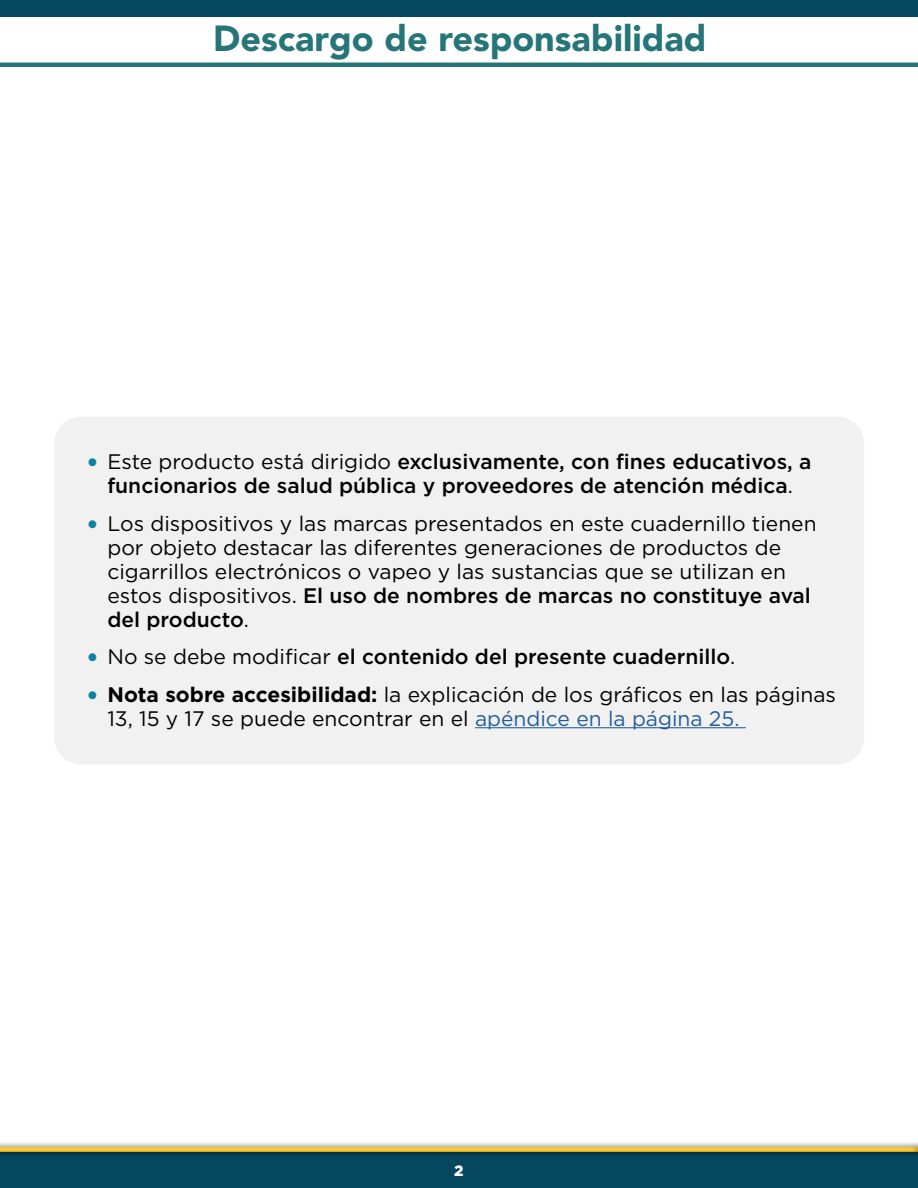
<style>
.page{position:relative;width:918px;height:1188px;background:#fff}
.page>*{position:absolute;margin:0;border:0;box-sizing:border-box;transform-origin:0 0}
.H2_PageHeading{font:900 36px "Avenir LT Std";color:#267679}
.t1{font:21px/24px "Gotham";color:#000}
.t2{font:500 21px/24px "Gotham";color:#000;text-align:center}
.t3{font:900 15px "Gotham";color:#fff}
.s1{font-family:"Arial Unicode MS";font-weight:400;font-size:18px;color:#0e82a4}
.s2{font-weight:400}
.s3{font-family:"Arial Unicode MS";font-size:18px;color:#0e82a4}
.s4{font-weight:500}
.s5{font-weight:700}
.s6{color:#215e9e}
</style>
<div class="page">
<div style="left:0;top:1151px;width:918px;height:37px;background:#05475c"></div>
<div style="left:0;top:0;width:918px;height:17px;background:#05475c"></div>
<div style="left:0;top:1140px;width:918px;height:19px;background:#000;opacity:.75"></div>
<div style="left:0;top:1147px;width:918px;height:5px;background:#ffc828"></div>
<div style="left:911px;top:1140px;width:7px;height:19px;background:#000;opacity:.75"></div>
<div style="left:54px;top:417px;width:810px;height:347px;background:#f1f1f2;border-radius:27px"></div>
<hr style="left:475px;top:727px;width:271px;height:1px;background:#215e9e">
<hr style="left:0;top:63px;width:918px;height:4px;background:#267679">
<h2 class="H2_PageHeading" style="left:213px;top:17px;width:495px">Descargo de responsabilidad</h2>
<p class="t2" style="left:87px;top:449px;width:726px"><span class="s1">●</span> <span class="s2">Este producto está dirigido</span> exclusivamente, con fines educativos, a funcionarios de salud pública y proveedores de atención médica<span class="s2">.</span></p>
<p class="t1" style="left:107px;top:511px;width:711px;text-indent:-20px"><span class="s3">●</span> Los dispositivos y las marcas presentados en este cuadernillo tienen por objeto destacar las diferentes generaciones de productos de cigarrillos electrónicos o vapeo y las sustancias que se utilizan en estos dispositivos. <span class="s4">El uso de nombres de marcas no constituye aval del producto</span>.</p>
<p class="t2" style="left:87px;top:644px;width:650px"><span class="s1">●</span> <span class="s2">No se debe modificar</span> el contenido del presente cuadernillo<span class="s2">.</span></p>
<p class="t1" style="left:107px;top:682px;width:730px;text-indent:-20px"><span class="s3">●</span> <span class="s5">Nota sobre accesibilidad:</span> la explicación de los gráficos en las páginas<br>13, 15 y 17 se puede encontrar en el <span class="s6">apéndice en la página 25.</span></p>
<p class="t3" style="left:454px;top:1160px;width:11px">2</p>
</div>
